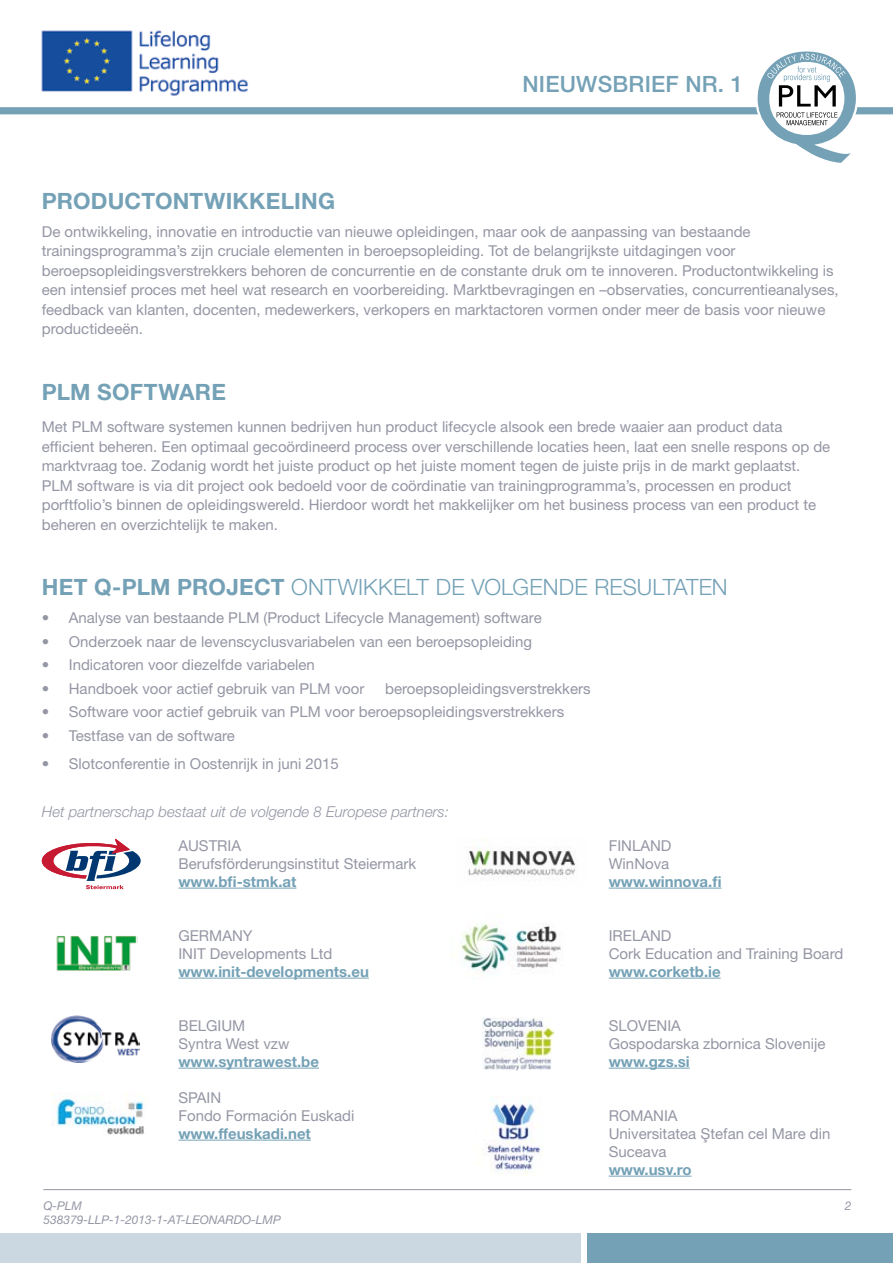
<style>
.page{position:relative;width:893px;height:1263px;background:#fff}
.page>*{position:absolute;margin:0;border:0;box-sizing:border-box;transform-origin:0 0}
.t1{font:300 22.5px "Helvetica Neue LT";letter-spacing:.005em;color:#74a1b6}
.t2{font:700 22.5px "Helvetica Neue LT";letter-spacing:.01em;color:#74a1b6}
.t3{font:500 22.5px "Helvetica Neue LT";letter-spacing:.01em;color:#74a1b6}
.t4{font:15px/19.5px "Helvetica Neue LT";color:#9496a4}
.t5{font:700 15px "Helvetica Neue LT";color:#74a1b6}
.t6{font:italic 300 15px "Helvetica Neue LT";color:#9496a4}
.t7{font:italic 12px/14.4px "Helvetica Neue LT";color:#9496a4}
.s1{font-weight:700}
.s2{font-family:"Helvetica"}
</style>
<div class="page">
<img style="left:41px;top:30px;width:207px;height:66px">
<div style="left:0;top:107px;width:893px;height:7px;background:#74a1b6"></div>
<svg style="left:755px;top:51px;width:103px;height:112px"></svg>
<div style="left:588px;top:1233px;width:305px;height:30px;background:#74a1b6"></div>
<div style="left:0;top:1233px;width:581px;height:30px;background:#cbd8e1"></div>
<hr style="left:43px;top:1189px;width:808px;height:1px;background:#9496a4">
<img style="left:51px;top:1092px;width:94px;height:43px">
<img style="left:51px;top:1016px;width:89px;height:46px">
<img style="left:56px;top:935px;width:82px;height:35px">
<hr style="left:178px;top:888px;width:118px;height:1px;background:#74a1b6">
<hr style="left:178px;top:978px;width:191px;height:1px;background:#74a1b6">
<hr style="left:178px;top:1068px;width:141px;height:1px;background:#74a1b6">
<hr style="left:178px;top:1140px;width:133px;height:1px;background:#74a1b6">
<svg style="left:42px;top:839px;width:99px;height:50px"></svg>
<hr style="left:609px;top:888px;width:112px;height:1px;background:#74a1b6">
<hr style="left:609px;top:978px;width:112px;height:1px;background:#74a1b6">
<hr style="left:609px;top:1068px;width:81px;height:1px;background:#74a1b6">
<hr style="left:609px;top:1176px;width:83px;height:1px;background:#74a1b6">
<img style="left:482px;top:1103px;width:60px;height:72px">
<img style="left:453px;top:923px;width:110px;height:57px">
<img style="left:482px;top:1018px;width:71px;height:52px">
<img style="left:468px;top:848px;width:108px;height:31px">
<h1 class="t3" style="left:522px;top:70px;width:222px">NIEUWSBRIEF NR. 1</h1>
<h1 class="t2" style="left:42px;top:187px;width:295px">Productontwikkeling</h1>
<p class="t4" style="left:42px;top:221px;width:798px">De ontwikkeling, innovatie en introductie van nieuwe opleidingen, maar ook de aanpassing van bestaande trainingsprogramma’s zijn cruciale elementen in beroepsopleiding. Tot de belangrijkste uitdagingen voor beroepsopleidingsverstrekkers behoren de concurrentie en de constante druk om te innoveren. Productontwikkeling is een intensief proces met heel wat research en voorbereiding. Marktbevragingen en –observaties, concurrentieanalyses, feedback van klanten, docenten, medewerkers, verkopers en marktactoren vormen onder meer de basis voor nieuwe productideeën.</p>
<h1 class="t2" style="left:42px;top:378px;width:183px">PLM Software</h1>
<p class="t4" style="left:42px;top:417px;width:790px">Met PLM software systemen kunnen bedrijven hun product lifecycle alsook een brede waaier aan product data efficient beheren. Een optimaal gecoördineerd process over verschillende locaties heen, laat een snelle respons op de marktvraag toe. Zodanig wordt het juiste product op het juiste moment tegen de juiste prijs in de markt geplaatst.<br>PLM software is via dit project ook bedoeld voor de coördinatie van trainingprogramma’s, processen en product porftfolio’s binnen de opleidingswereld. Hierdoor wordt het makkelijker om het business process van een product te beheren en overzichtelijk te maken.</p>
<h1 class="t1" style="left:42px;top:574px;width:687px"><span class="s1">Het Q-PLM project</span> ONTWIKKELT DE VOLGENDE RESULTATEN</h1>
<p class="t4" style="left:42px;top:608px;width:501px">• Analyse van bestaande PLM (Product Lifecycle Management) software</p>
<p class="t4" style="left:42px;top:631px;width:492px">• Onderzoek naar de levenscyclusvariabelen van een beroepsopleiding</p>
<p class="t4" style="left:42px;top:655px;width:275px">• Indicatoren voor diezelfde variabelen</p>
<p class="t4" style="left:42px;top:678px;width:324px">• Handboek voor actief gebruik van PLM voor</p>
<p class="t4" style="left:385px;top:678px;width:207px">beroepsopleidingsverstrekkers</p>
<p class="t4" style="left:42px;top:702px;width:524px">• Software voor actief gebruik van PLM voor beroepsopleidingsverstrekkers</p>
<p class="t4" style="left:42px;top:725px;width:195px">• Testfase van de software</p>
<p class="t4" style="left:42px;top:753px;width:299px">• Slotconferentie in Oostenrijk in juni 2015</p>
<p class="t6" style="left:42px;top:803px;width:409px">Het partnerschap bestaat uit de volgende 8 Europese partners:</p>
<p class="t4" style="left:178px;top:836px;width:239px;line-height:18px">AUSTRIA<br>Berufsförderungsinstitut Steiermark</p>
<p class="t5" style="left:178px;top:872px;width:120px">www.bfi-stmk.at</p>
<p class="t4" style="left:609px;top:836px;width:64px;line-height:18px">FINLAND<br>WinNova</p>
<p class="t5" style="left:609px;top:872px;width:114px">www.winnova.fi</p>
<p class="t4" style="left:178px;top:926px;width:155px;line-height:18px">GERMANY<br>INIT Developments Ltd</p>
<p class="t5" style="left:178px;top:962px;width:192px">www.init-developments.eu</p>
<p class="t4" style="left:178px;top:1016px;width:113px;line-height:18px">BELGIUM<br>Syntra West vzw</p>
<p class="t5" style="left:178px;top:1052px;width:142px">www.syntrawest.be</p>
<p class="t4" style="left:178px;top:1088px;width:177px;line-height:18px">SPAIN<br>Fondo Formación Euskadi</p>
<p class="t5" style="left:178px;top:1124px;width:134px">www.ffeuskadi.net</p>
<p class="t4" style="left:609px;top:926px;width:236px;line-height:18px">IRELAND<br>Cork Education and Training Board</p>
<p class="t5" style="left:609px;top:962px;width:113px">www.corketb.ie</p>
<p class="t4" style="left:609px;top:1016px;width:218px;line-height:18px">SLOVENIA<br>Gospodarska zbornica Slovenije</p>
<p class="t5" style="left:609px;top:1052px;width:83px">www.gzs.si</p>
<p class="t4" style="left:609px;top:1106px;width:223px;line-height:18px">ROMANIA<br>Universitatea <span class="s2">Ş</span>tefan cel Mare din<br>Suceava</p>
<p class="t5" style="left:609px;top:1160px;width:84px">www.usv.ro</p>
<p class="t7" style="left:43px;top:1198px;width:239px">Q-PLM<br>538379-LLP-1-2013-1-AT-LEONARDO-LMP</p>
<p class="t7" style="left:845px;top:1198px;width:8px">2</p>
</div>
